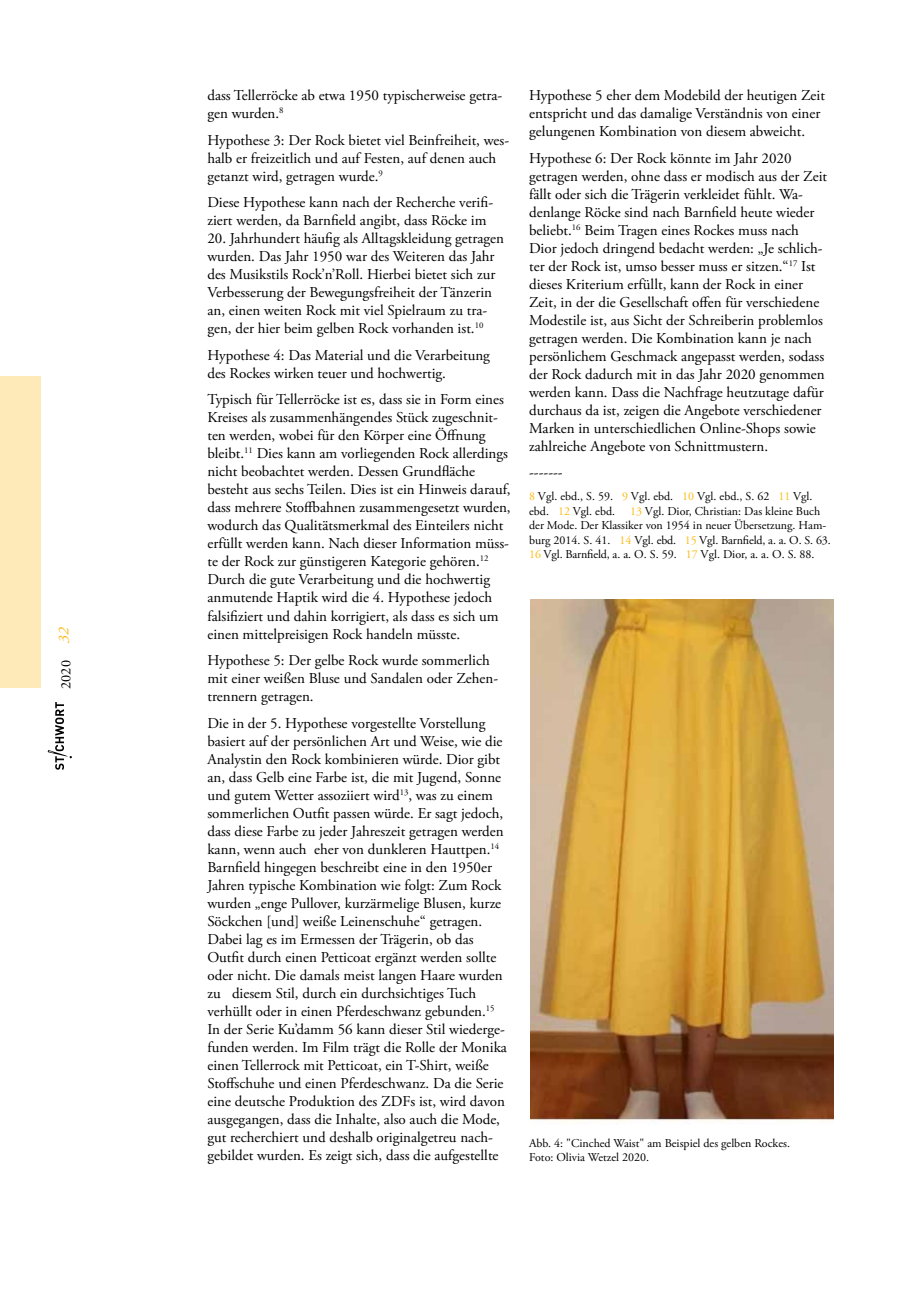
<style>
.page{position:relative;width:919px;height:1289px;background:#fff}
.page>*{position:absolute;margin:0;border:0;box-sizing:border-box;transform-origin:0 0}
.t1{font:15px/18px "Adobe Garamond Pro";color:#000}
.t2{font:14.25px "Adobe Garamond Pro";color:#000}
.t3{font:12px/14.4px "Adobe Garamond Pro";color:#000}
.s1{font-style:italic;font-size:15px;color:#fdb913}
.s2{color:#fdb913}
</style>
<div class="page">
<svg style="left:48px;top:702px;width:24px;height:68px"></svg>
<img style="left:530px;top:599px;width:303px;height:524px">
<div style="left:0;top:377px;width:40px;height:311px;background:#feeab8"></div>
<p class="t2" style="left:57px;top:689px;width:63px;rotate:-90deg">2020 <span class="s1">32</span></p>
<p class="t1" style="left:207px;top:87px;width:296px">dass Tellerröcke ab etwa 1950 typischerweise getra&shy;gen wurden.<sup>8</sup></p>
<p class="t1" style="left:207px;top:131px;width:303px">Hypothese 3: Der Rock bietet viel Beinfreiheit, wes&shy;halb er freizeitlich und auf Festen, auf denen auch getanzt wird, getragen wurde.<sup>9</sup></p>
<p class="t1" style="left:207px;top:194px;width:287px">Diese Hypothese kann nach der Recherche verifi&shy;ziert werden, da Barnfield angibt, dass Röcke im</p>
<p class="t1" style="left:207px;top:230px;width:298px">20. Jahrhundert häufig als Alltagskleidung getragen wurden. Das Jahr 1950 war des Weiteren das Jahr des Musikstils Rock’n’Roll. Hierbei bietet sich zur Verbesserung der Bewegungsfreiheit der Tänzerin an, einen weiten Rock mit viel Spielraum zu tra&shy;gen, der hier beim gelben Rock vorhanden ist.<sup>10</sup></p>
<p class="t1" style="left:207px;top:346px;width:284px">Hypothese 4: Das Material und die Verarbeitung des Rockes wirken teuer und hochwertig.</p>
<p class="t1" style="left:207px;top:391px;width:305px">Typisch für Tellerröcke ist es, dass sie in Form eines Kreises als zusammenhängendes Stück zugeschnit&shy;ten werden, wobei für den Körper eine Öffnung bleibt.<sup>11</sup> Dies kann am vorliegenden Rock allerdings nicht beobachtet werden. Dessen Grundfläche besteht aus sechs Teilen. Dies ist ein Hinweis darauf, dass mehrere Stoffbahnen zusammengesetzt wurden, wodurch das Qualitätsmerkmal des Einteilers nicht erfüllt werden kann. Nach dieser Information müss&shy;te der Rock zur günstigeren Kategorie gehören.<sup>12<br></sup>Durch die gute Verarbeitung und die hochwertig anmutende Haptik wird die 4. Hypothese jedoch falsifiziert und dahin korrigiert, als dass es sich um einen mittelpreisigen Rock handeln müsste.</p>
<p class="t1" style="left:207px;top:651px;width:292px">Hypothese 5: Der gelbe Rock wurde sommerlich mit einer weißen Bluse und Sandalen oder Zehen&shy;trennern getragen.</p>
<p class="t1" style="left:207px;top:714px;width:301px">Die in der 5. Hypothese vorgestellte Vorstellung basiert auf der persönlichen Art und Weise, wie die Analystin den Rock kombinieren würde. Dior gibt an, dass Gelb eine Farbe ist, die mit Jugend, Sonne und gutem Wetter assoziiert wird<sup>13</sup>, was zu einem sommerlichen Outfit passen würde. Er sagt jedoch, dass diese Farbe zu jeder Jahreszeit getragen werden kann, wenn auch eher von dunkleren Hauttpen.<sup>14<br></sup>Barnfield hingegen beschreibt eine in den 1950er Jahren typische Kombination wie folgt: Zum Rock wurden „enge Pullover, kurzärmelige Blusen, kurze Söckchen [und] weiße Leinenschuhe“ getragen.<br>Dabei lag es im Ermessen der Trägerin, ob das Outfit durch einen Petticoat ergänzt werden sollte oder nicht. Die damals meist langen Haare wurden zu diesem Stil, durch ein durchsichtiges Tuch verhüllt oder in einen Pferdeschwanz gebunden.<sup>15<br></sup>In der Serie Ku’damm 56 kann dieser Stil wiederge&shy;funden werden. Im Film trägt die Rolle der Monika einen Tellerrock mit Petticoat, ein T-Shirt, weiße Stoffschuhe und einen Pferdeschwanz. Da die Serie eine deutsche Produktion des ZDFs ist, wird davon ausgegangen, dass die Inhalte, also auch die Mode, gut recherchiert und deshalb originalgetreu nach&shy;gebildet wurden. Es zeigt sich, dass die aufgestellte</p>
<p class="t1" style="left:529px;top:87px;width:297px">Hypothese 5 eher dem Modebild der heutigen Zeit entspricht und das damalige Verständnis von einer gelungenen Kombination von diesem abweicht.</p>
<p class="t1" style="left:529px;top:149px;width:299px">Hypothese 6: Der Rock könnte im Jahr 2020 getragen werden, ohne dass er modisch aus der Zeit fällt oder sich die Trägerin verkleidet fühlt. Wa&shy;denlange Röcke sind nach Barnfield heute wieder beliebt.<sup>16</sup> Beim Tragen eines Rockes muss nach Dior jedoch dringend bedacht werden: „Je schlich&shy;ter der Rock ist, umso besser muss er sitzen.“<sup>17</sup> Ist dieses Kriterium erfüllt, kann der Rock in einer Zeit, in der die Gesellschaft offen für verschiedene Modestile ist, aus Sicht der Schreiberin problemlos getragen werden. Die Kombination kann je nach persönlichem Geschmack angepasst werden, sodass der Rock dadurch mit in das Jahr 2020 genommen werden kann. Dass die Nachfrage heutzutage dafür durchaus da ist, zeigen die Angebote verschiedener Marken in unterschiedlichen Online-Shops sowie zahlreiche Angebote von Schnittmustern.</p>
<p class="t1" style="left:529px;top:464px;width:35px">-------</p>
<p class="t3" style="left:529px;top:490px;width:285px"><span class="s2">8</span> Vgl. ebd., S. 59. <span class="s2">9</span> Vgl. ebd. <span class="s2">10</span> Vgl. ebd., S. 62 <span class="s2">11</span> Vgl. ebd. <span class="s2">12</span> Vgl. ebd.</p>
<p class="t3" style="left:529px;top:504px;width:303px;text-indent:101px"><span class="s2">13</span> Vgl. Dior, Christian: Das kleine Buch der Mode. Der Klassiker von 1954 in neuer Übersetzung. Ham&shy;burg 2014. S. 41. <span class="s2">14</span> Vgl. ebd. <span class="s2">15</span> Vgl. Barnfield, a. a. O. S. 63.<br><span class="s2">16</span> Vgl. Barnfield, a. a. O. S. 59. <span class="s2">17</span> Vgl. Dior, a. a. O. S. 88.</p>
<p class="t3" style="left:529px;top:1135px;width:262px">Abb. 4: "Cinched Waist" am Beispiel des gelben Rockes.<br>Foto: Olivia Wetzel 2020.</p>
</div>
